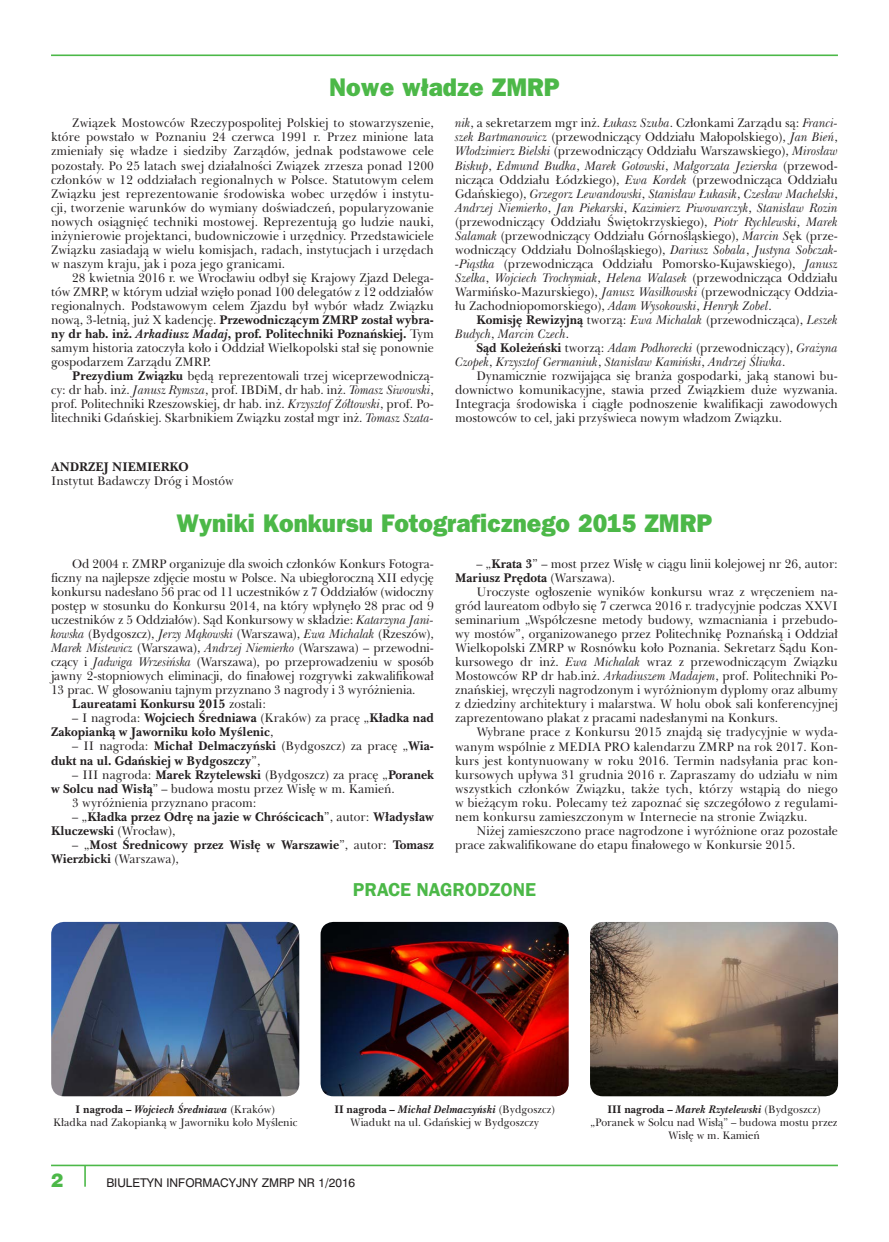
<style>
.page{position:relative;width:889px;height:1242px;background:#fff}
.page>*{position:absolute;margin:0;border:0;box-sizing:border-box;transform-origin:0 0}
.t1{font:800 25.5px "Frankfurt Gothic";color:#4cb848;scale:.95 1}
.t2{font:600 19.2px "Franklin Gothic";color:#4cb848}
.t3{font:17.55px "Swis 721 Blk PL";color:#4cb848}
.t4{font:12.75px/14.1px "Baskerville PL";color:#231f20;text-align:justify;scale:.95 1}
.t5{font:700 12.75px/14.1px "Baskerville PL";color:#231f20;scale:.95 1}
.t6{font:italic 12.75px/14.1px "Baskerville PL";color:#231f20;scale:.95 1}
.t7{font:11.1px/12.8px "Baskerville PL";color:#231f20;text-align:center;scale:.95 1}
.t8{font:11.1px "Swis 721 PL";color:#231f20}
.s1{font-weight:700}
.s2{font-weight:700;font-style:italic}
.s3{font-style:italic}
.s4{font-weight:700;font-style:normal}
.s5{font-style:normal}
.s6{font-weight:400}
</style>
<div class="page">
<hr style="left:51px;top:1164px;width:787px;height:2px;background:#4cb848">
<hr style="left:84px;top:1165px;width:2px;height:21px;background:#4cb848">
<hr style="left:51px;top:54px;width:787px;height:2px;background:#4cb848">
<img style="left:51px;top:922px;width:248px;height:174px">
<img style="left:320px;top:922px;width:248px;height:174px">
<img style="left:590px;top:922px;width:248px;height:174px">
<h1 class="t1" style="left:329px;top:72px;width:244px">Nowe władze ZMRP</h1>
<p class="t4" style="left:51px;top:116px;width:404px;text-indent:21px">Związek Mostowców Rzeczypospolitej Polskiej to stowarzyszenie, które powstało w Poznaniu 24 czerwca 1991 r. Przez minione lata zmieniały się władze i siedziby Zarządów, jednak podstawowe cele pozostały. Po 25 latach swej działalności Związek zrzesza ponad 1200 członków w 12 oddziałach regionalnych w Polsce. Statutowym celem Związku jest reprezentowanie środowiska wobec urzędów i instytu&shy;cji, tworzenie warunków do wymiany doświadczeń, popularyzowanie nowych osiągnięć techniki mostowej. Reprezentują go ludzie nauki, inżynierowie projektanci, budowniczowie i urzędnicy. Przedstawiciele Związku zasiadają w wielu komisjach, radach, instytucjach i urzędach w naszym kraju, jak i poza jego granicami.</p>
<p class="t4" style="left:51px;top:270px;width:404px;text-indent:21px">28 kwietnia 2016 r. we Wrocławiu odbył się Krajowy Zjazd Delega&shy;tów ZMRP, w którym udział wzięło ponad 100 delegatów z 12 oddziałów regionalnych. Podstawowym celem Zjazdu był wybór władz Związku nową, 3-letnią, już X kadencję. <span class="s1">Przewodniczącym ZMRP został wybra&shy;ny dr hab. inż.</span> <span class="s2">Arkadiusz Madaj</span><span class="s1">, prof. Politechniki Poznańskiej.</span> Tym samym historia zatoczyła koło i Oddział Wielkopolski stał się ponownie gospodarzem Zarządu ZMRP.</p>
<p class="t4" style="left:51px;top:369px;width:404px;text-indent:21px"><span class="s1">Prezydium Związku</span> będą reprezentowali trzej wiceprzewodniczą&shy;cy: dr hab. inż. <span class="s3">Janusz Rymsza</span>, prof. IBDiM, dr hab. inż. <span class="s3">Tomasz Siwowski</span>, prof. Politechniki Rzeszowskiej, dr hab. inż. <span class="s3">Krzysztof Żółtowski</span>, prof. Po&shy;litechniki Gdańskiej. Skarbnikiem Związku został mgr inż. <span class="s3">Tomasz Szata-</span></p>
<p class="t4" style="left:455px;top:116px;width:404px"><span class="s3">nik</span>, a sekretarzem mgr inż. <span class="s3">Łukasz Szuba</span>. Członkami Zarządu są: <span class="s3">Franci&shy;szek Bartmanowicz</span> (przewodniczący Oddziału Małopolskiego), <span class="s3">Jan Bień</span>, <span class="s3">Włodzimierz Bielski</span> (przewodniczący Oddziału Warszawskiego), <span class="s3">Mirosław Biskup</span>, <span class="s3">Edmund Budka</span>, <span class="s3">Marek Gotowski</span>, <span class="s3">Małgorzata Jezierska</span> (przewod&shy;nicząca Oddziału Łódzkiego), <span class="s3">Ewa Kordek</span> (przewodnicząca Oddziału Gdańskiego), <span class="s3">Grzegorz Lewandowski</span>, <span class="s3">Stanisław Łukasik</span>, <span class="s3">Czesław Machelski</span>, <span class="s3">Andrzej Niemierko</span>, <span class="s3">Jan Piekarski</span>, <span class="s3">Kazimierz Piwowarczyk</span>, <span class="s3">Stanisław Rozin </span>(przewodniczący Oddziału Świętokrzyskiego), <span class="s3">Piotr Rychlewski</span>, <span class="s3">Marek Salamak</span> (przewodniczący Oddziału Górnośląskiego), <span class="s3">Marcin S</span>ęk (prze&shy;wodniczący Oddziału Dolnośląskiego), <span class="s3">Dariusz Sobala</span>, <span class="s3">Justyna Sobczak--Piąstka</span> (przewodnicząca Oddziału Pomorsko-Kujawskiego), <span class="s3">Janusz Szelka</span>, <span class="s3">Wojciech Trochymiak</span>, <span class="s3">Helena Walasek</span> (przewodnicząca Oddziału Warmińsko-Mazurskiego), <span class="s3">Janusz Wasilkowski</span> (przewodniczący Oddzia&shy;łu Zachodniopomorskiego), <span class="s3">Adam Wysokowski</span>, <span class="s3">Henryk Zobel</span>.</p>
<p class="t6" style="left:455px;top:313px;width:404px;text-indent:21px"><span class="s4">Komisję Rewizyjną</span> <span class="s5">tworzą:</span> Ewa Michalak <span class="s5">(przewodnicząca),</span> Leszek<br>Budych<span class="s5">,</span> Marcin Czech<span class="s5">.</span></p>
<p class="t6" style="left:455px;top:341px;width:404px;text-indent:21px"><span class="s4">Sąd Koleżeński</span> <span class="s5">tworzą:</span> Adam Podhorecki <span class="s5">(przewodniczący),</span> Grażyna<br>Czopek<span class="s5">,</span> Krzysztof Germaniuk<span class="s5">,</span> Stanisław Kamiński<span class="s5">,</span> Andrzej Śliwka<span class="s5">.</span></p>
<p class="t4" style="left:455px;top:369px;width:404px;text-indent:21px">Dynamicznie rozwijająca się branża gospodarki, jaką stanowi bu&shy;downictwo komunikacyjne, stawia przed Związkiem duże wyzwania.<br>Integracja środowiska i ciągłe podnoszenie kwalifikacji zawodowych mostowców to cel, jaki przyświeca nowym władzom Związku.</p>
<p class="t5" style="left:51px;top:460px;width:146px">ANDRZEJ NIEMIERKO</p>
<p class="t4" style="left:51px;top:474px;width:194px">Instytut Badawczy Dróg i Mostów</p>
<h1 class="t1" style="left:177px;top:507px;width:565px">Wyniki Konkursu Fotograficznego 2015 ZMRP</h1>
<p class="t4" style="left:72px;top:556px;width:382px">Od 2004 r. ZMRP organizuje dla swoich członków Konkurs Fotogra-</p>
<p class="t4" style="left:51px;top:570px;width:404px">ficzny na najlepsze zdjęcie mostu w Polsce. Na ubiegłoroczną XII edycję</p>
<p class="t4" style="left:51px;top:584px;width:404px">konkursu nadesłano 56 prac od 11 uczestników z 7 Oddziałów (widoczny</p>
<p class="t4" style="left:51px;top:598px;width:404px">postęp w stosunku do Konkursu 2014, na który wpłynęło 28 prac od 9</p>
<p class="t4" style="left:51px;top:612px;width:404px">uczestników z 5 Oddziałów). Sąd Konkursowy w składzie: <span class="s3">Katarzyna Jani-</span></p>
<p class="t4" style="left:51px;top:627px;width:404px"><span class="s3">kowska</span> (Bydgoszcz), <span class="s3">Jerzy Mąkowski</span> (Warszawa), <span class="s3">Ewa Michalak</span> (Rzeszów),</p>
<p class="t4" style="left:51px;top:641px;width:404px"><span class="s3">Marek Mistewicz</span> (Warszawa), <span class="s3">Andrzej Niemierko</span> (Warszawa) – przewodni-</p>
<p class="t4" style="left:51px;top:655px;width:404px">czący i <span class="s3">Jadwiga Wrzesińska</span> (Warszawa), po przeprowadzeniu w sposób</p>
<p class="t4" style="left:51px;top:669px;width:404px">jawny 2-stopniowych eliminacji, do finałowej rozgrywki zakwalifikował</p>
<p class="t4" style="left:51px;top:683px;width:385px">13 prac. W głosowaniu tajnym przyznano 3 nagrody i 3 wyróżnienia.</p>
<p class="t5" style="left:72px;top:697px;width:205px">Laureatami Konkursu 2015 <span class="s6">zostali:</span></p>
<p class="t5" style="left:51px;top:711px;width:404px;text-indent:21px"><span class="s6">– I nagroda:</span> Wojciech Średniawa <span class="s6">(Kraków) za pracę „</span>Kładka nad<br>Zakopianką w Jaworniku koło Myślenic<span class="s6">,</span></p>
<p class="t5" style="left:51px;top:739px;width:404px;text-indent:21px"><span class="s6">– II nagroda:</span> Michał Delmaczyński <span class="s6">(Bydgoszcz) za pracę „</span>Wia&shy;dukt na ul. Gdańskiej w Bydgoszczy<span class="s6">”,</span></p>
<p class="t4" style="left:72px;top:767px;width:382px">– III nagroda: <span class="s1">Marek Rzytelewski</span> (Bydgoszcz) za pracę „<span class="s1">Poranek</span></p>
<p class="t4" style="left:51px;top:781px;width:363px"><span class="s1">w Solcu nad Wisłą</span>” – budowa mostu przez Wisłę w m. Kamień.</p>
<p class="t4" style="left:72px;top:795px;width:195px">3 wyróżnienia przyznano pracom:</p>
<p class="t5" style="left:51px;top:809px;width:404px;text-indent:21px"><span class="s6">– „</span>Kładka przez Odrę na jazie w Chróścicach<span class="s6">”, autor:</span> Władysław<br>Kluczewski <span class="s6">(Wrocław),</span></p>
<p class="t5" style="left:51px;top:837px;width:404px;text-indent:21px"><span class="s6">– „</span>Most Średnicowy przez Wisłę w Warszawie<span class="s6">”, autor:</span> Tomasz<br>Wierzbicki <span class="s6">(Warszawa),</span></p>
<p class="t4" style="left:455px;top:556px;width:404px;text-indent:21px">– „<span class="s1">Krata 3</span>” – most przez Wisłę w ciągu linii kolejowej nr 26, autor:<br><span class="s1">Mariusz Prędota</span> (Warszawa).</p>
<p class="t4" style="left:455px;top:584px;width:404px;text-indent:21px">Uroczyste ogłoszenie wyników konkursu wraz z wręczeniem na&shy;gród laureatom odbyło się 7 czerwca 2016 r. tradycyjnie podczas XXVI seminarium „Współczesne metody budowy, wzmacniania i przebudo&shy;wy mostów”, organizowanego przez Politechnikę Poznańską i Oddział Wielkopolski ZMRP w Rosnówku koło Poznania. Sekretarz Sądu Kon&shy;kursowego dr inż. <span class="s3">Ewa Michalak</span> wraz z przewodniczącym Związku Mostowców RP dr hab.inż. <span class="s3">Arkadiuszem Madajem</span>, prof. Politechniki Po&shy;znańskiej, wręczyli nagrodzonym i wyróżnionym dyplomy oraz albumy z dziedziny architektury i malarstwa. W holu obok sali konferencyjnej zaprezentowano plakat z pracami nadesłanymi na Konkurs.</p>
<p class="t4" style="left:455px;top:725px;width:404px;text-indent:21px">Wybrane prace z Konkursu 2015 znajdą się tradycyjnie w wyda&shy;wanym wspólnie z MEDIA PRO kalendarzu ZMRP na rok 2017. Kon&shy;kurs jest kontynuowany w roku 2016. Termin nadsyłania prac kon&shy;kursowych upływa 31 grudnia 2016 r. Zapraszamy do udziału w nim wszystkich członków Związku, także tych, którzy wstąpią do niego w bieżącym roku. Polecamy też zapoznać się szczegółowo z regulami&shy;nem konkursu zamieszczonym w Internecie na stronie Związku.</p>
<p class="t4" style="left:455px;top:823px;width:404px;text-indent:21px">Niżej zamieszczono prace nagrodzone i wyróżnione oraz pozostałe prace zakwalifikowane do etapu finałowego w Konkursie 2015.</p>
<h2 class="t2" style="left:353px;top:878px;width:185px">PRACE NAGRODZONE</h2>
<p class="t7" style="left:53px;top:1103px;width:258px"><span class="s1">I nagroda –</span> <span class="s2">Wojciech Średniawa</span> (Kraków)<br>Kładka nad Zakopianką w Jaworniku koło Myślenic</p>
<p class="t7" style="left:334px;top:1103px;width:234px"><span class="s1">II nagroda –</span> <span class="s2">Michał Delmaczyński</span> (Bydgoszcz)<br>Wiadukt na ul. Gdańskiej w Bydgoszczy</p>
<p class="t7" style="left:590px;top:1103px;width:262px"><span class="s1">III nagroda –</span> <span class="s2">Marek Rzytelewski</span> (Bydgoszcz) „Poranek w Solcu nad Wisłą” – budowa mostu przez<br>Wisłę w m. Kamień</p>
<h3 class="t3" style="left:51px;top:1169px;width:14px">2</h3>
<p class="t8" style="left:106px;top:1175px;width:250px">BIULETYN INFORMACYJNY ZMRP NR 1/2016</p>
</div>
